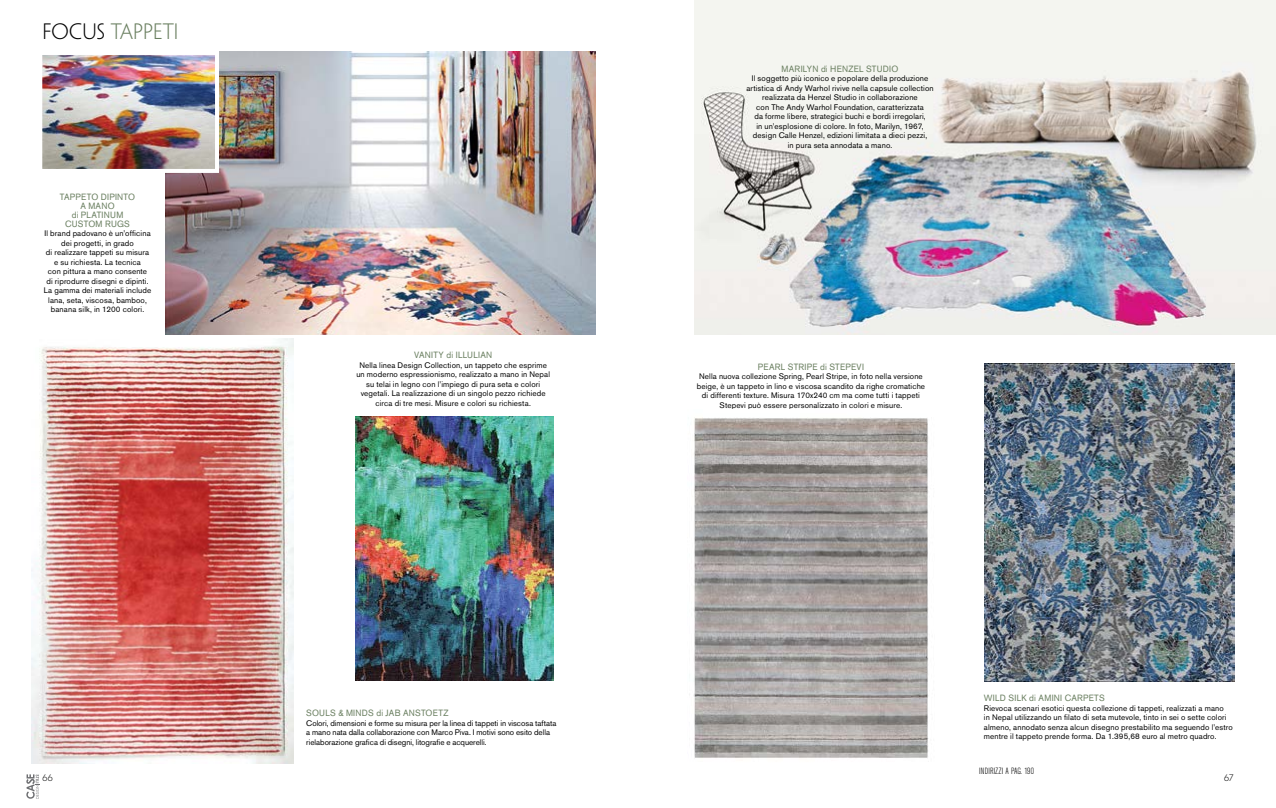
<style>
.page{position:relative;width:1276px;height:808px;background:#fff}
.page>*{position:absolute;margin:0;border:0;box-sizing:border-box;transform-origin:0 0}
.t1{font:300 20px "Penumbra Sans Std";color:#6a7f60}
.t2{font:9px "Akzidenz Grotesk BE";letter-spacing:.035em;color:#6a7f60;scale:.95 1}
.t3{font:300 condensed 9px "Akzidenz Grotesk BE";letter-spacing:.015em;color:#000}
.t4{font:300 8.5px "Penumbra Sans Std";color:#000}
.t5{font:8px/9.5px "Akzidenz Grotesk BE";letter-spacing:.015em;color:#000;text-align:center}
.t6{font:8px/9.5px "Akzidenz Grotesk BE";letter-spacing:-.005em;color:#000}
.s1{color:#000}
</style>
<div class="page">
<svg style="left:26px;top:774px;width:14px;height:25px"></svg>
<img style="left:32px;top:338px;width:261px;height:425px">
<img style="left:694px;top:0;width:582px;height:334px">
<img style="left:355px;top:417px;width:198px;height:264px">
<img style="left:984px;top:363px;width:250px;height:318px">
<img style="left:689px;top:417px;width:239px;height:341px">
<img style="left:165px;top:51px;width:430px;height:283px">
<img style="left:43px;top:56px;width:171px;height:112px">
<div style="left:38px;top:51px;width:181px;height:122px;border:4px solid #fff"></div>
<h1 class="t1" style="left:43px;top:20px;width:137px"><span class="s1">FOCUS</span> tappeti</h1>
<p class="t2" style="left:60px;top:191px;width:7px">tapp</p>
<p class="t2" style="left:81px;top:191px;width:45px">eto dipinto</p>
<p class="t2" style="left:80px;top:200px;width:24px">a mano</p>
<p class="t2" style="left:72px;top:209px;width:48px">di PLATINUM</p>
<p class="t2" style="left:65px;top:218px;width:56px">CUSTOM RUGS</p>
<p class="t5" style="left:44px;top:228px;width:109px">Il brand padovano è un’officina dei progetti, in grado<br>di realizzare tappeti su misura e su richiesta. La tecnica<br>con pittura a mano consente<br>di riprodurre disegni e dipinti.<br>La gamma dei materiali include lana, seta, viscosa, bamboo, banana silk, in 1200 colori.</p>
<p class="t2" style="left:414px;top:350px;width:49px">van ity di ILLULI</p>
<p class="t2" style="left:480px;top:350px;width:14px">AN</p>
<p class="t5" style="left:356px;top:360px;width:195px">Nella linea Design Collection, un tappeto che esprime un moderno espressionismo, realizzato a mano in Nepal su telai in legno con l’impiego di pura seta e colori vegetali. La realizzazione di un singolo pezzo richiede circa di tre mesi. Misure e colori su richiesta.</p>
<p class="t2" style="left:306px;top:708px;width:151px">so uls &amp; Min ds di JAB ANSTOETZ</p>
<p class="t6" style="left:306px;top:718px;width:252px">Colori, dimensioni e forme su misura per la linea di tappeti in viscosa taftata a mano nata dalla collaborazione con Marco Piva. I motivi sono esito della rielaborazione grafica di disegni, litografie e acquerelli.</p>
<p class="t2" style="left:781px;top:63px;width:124px">marilyn di HENZEL STUDIO</p>
<p class="t5" style="left:746px;top:74px;width:189px">Il soggetto più iconico e popolare della produzione artistica di Andy Warhol rivive nella capsule collection realizzata da H enzel Studio in collaborazione<br>con The Andy Warhol Foundation, caratterizzata<br>da forme libere, strategici buchi e bordi irregolari,<br>in un’esplosione di colore. In foto, Marilyn, 1967, design Calle Henzel, edizioni limitata a dieci pezzi,<br>in pura seta annodata a mano.</p>
<p class="t2" style="left:758px;top:361px;width:104px">pearl stripe di STEPEVI</p>
<p class="t5" style="left:697px;top:372px;width:230px">Nella nuova collezione Spring, Pearl Stripe, in foto nella versione beige, è un tappeto in lino e viscosa scandito da righe cromatiche di differenti texture. Misura 170x240 cm ma come tutti i tappeti Stepevi può essere personalizzato in colori e misure.</p>
<p class="t2" style="left:984px;top:693px;width:93px">wild silk di amini carp</p>
<p class="t2" style="left:1088px;top:693px;width:18px">ets</p>
<p class="t5" style="left:984px;top:703px;width:250px;text-align:left">Rievoca scenari esotici questa collezione di tappeti, realizzati a mano<br>in Nepal utilizzando un filato di seta mutevole, tinto in sei o sette colori almeno, annodato senza alcun disegno prestabilito ma seguendo l’estro mentre il tappeto prende forma. Da 1.395,68 euro al metro quadro.</p>
<p class="t3" style="left:979px;top:766px;width:56px">INDIRIZZI A PAG. 190</p>
<p class="t4" style="left:43px;top:773px;width:12px">66</p>
<p class="t4" style="left:1224px;top:773px;width:11px">67</p>
</div>
